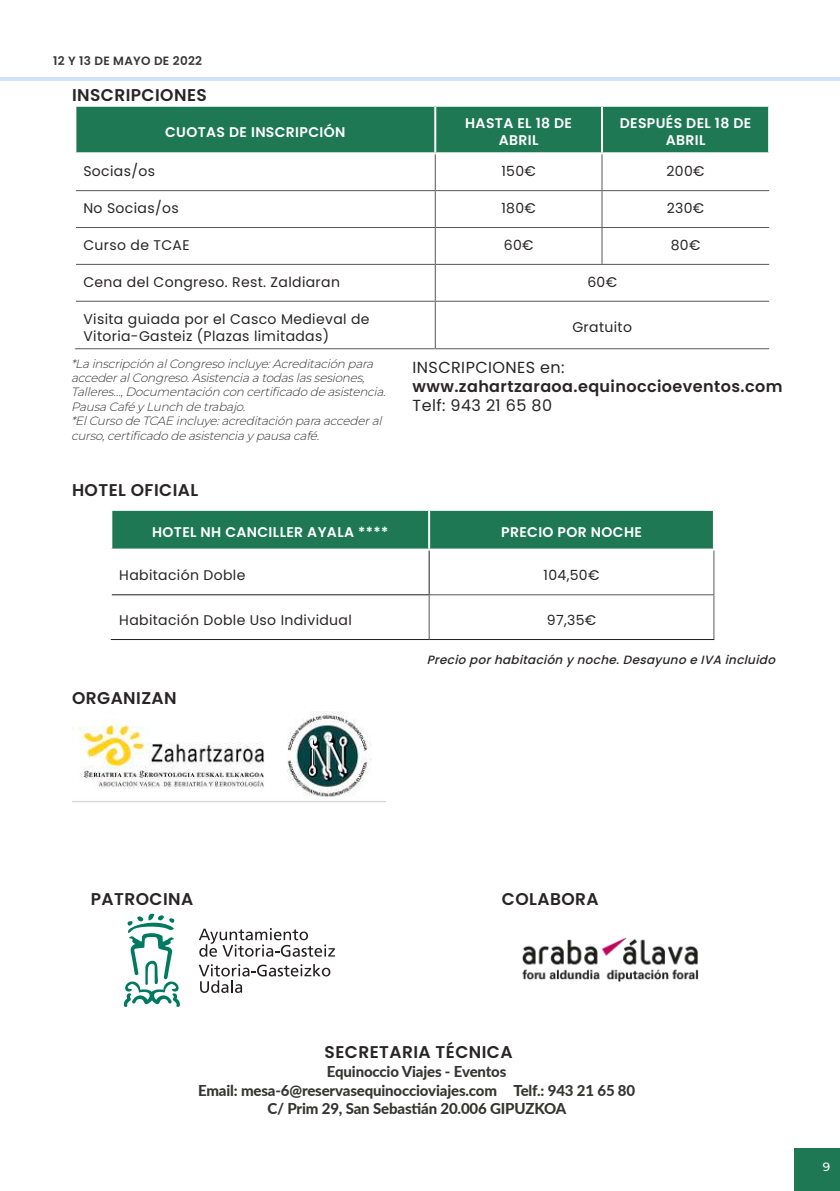
<style>
.page{position:relative;width:840px;height:1191px;background:#fff}
.page>*{position:absolute;margin:0;border:0;box-sizing:border-box;transform-origin:0 0}
.t1{font:600 17px "Poppins";letter-spacing:.025em;color:#282526}
.t2{font:600 16px "Poppins";letter-spacing:.025em;color:#282526}
.t3{font:16px "Poppins";letter-spacing:.025em;color:#282526}
.t4{font:800 15px/18.6px "Lato";letter-spacing:-.01em;color:#353534;text-align:center}
.t5{font:14px/16.8px "Poppins";letter-spacing:.025em;color:#282526}
.t6{font:600 14px/16.8px "Poppins";letter-spacing:.025em;color:#fff;text-align:center}
.t7{font:italic 300 12px/14.4px "Montserrat";color:#353534}
.t8{font:italic 500 12px "Poppins";color:#282526}
.t9{font:600 12px "Poppins";letter-spacing:.025em;color:#373737}
.t10{font:500 12px "Montserrat";color:#fff}
</style>
<div class="page">
<div style="left:794px;top:1148px;width:45px;height:43px;background:#1e7854"></div>
<hr style="left:0;top:77px;width:839px;height:4px;background:#cee1ff">
<div style="left:112px;top:511px;width:600px;height:37px;background:#1e7854"></div>
<svg style="left:112px;top:550px;width:601px;height:89px"></svg>
<hr style="left:428px;top:511px;width:2px;height:37px;background:#fff">
<hr style="left:713px;top:550px;width:1px;height:44px;background:#57585a">
<hr style="left:428px;top:595px;width:1px;height:44px;background:#57585a">
<hr style="left:713px;top:595px;width:1px;height:44px;background:#57585a">
<hr style="left:429px;top:594px;width:285px;height:1px;background:#57585a">
<hr style="left:111px;top:639px;width:318px;height:1px;background:#231f20">
<hr style="left:429px;top:639px;width:285px;height:1px;background:#231f20">
<hr style="left:428px;top:550px;width:1px;height:44px;background:#231f20">
<hr style="left:112px;top:594px;width:317px;height:1px;background:#231f20">
<img style="left:522px;top:937px;width:177px;height:45px">
<svg style="left:199px;top:928px;width:136px;height:28px"></svg>
<svg style="left:198px;top:964px;width:132px;height:29px"></svg>
<svg style="left:123px;top:913px;width:57px;height:94px"></svg>
<img style="left:72px;top:711px;width:314px;height:91px">
<div style="left:76px;top:107px;width:691px;height:45px;background:#1e7854"></div>
<svg style="left:76px;top:154px;width:692px;height:194px"></svg>
<hr style="left:434px;top:107px;width:2px;height:45px;background:#fff">
<hr style="left:600px;top:107px;width:2px;height:45px;background:#fff">
<hr style="left:434px;top:154px;width:1px;height:36px;background:#57585a">
<hr style="left:601px;top:154px;width:1px;height:36px;background:#57585a">
<hr style="left:434px;top:191px;width:1px;height:36px;background:#57585a">
<hr style="left:601px;top:191px;width:1px;height:36px;background:#57585a">
<hr style="left:434px;top:228px;width:1px;height:36px;background:#57585a">
<hr style="left:601px;top:228px;width:1px;height:36px;background:#57585a">
<hr style="left:434px;top:265px;width:1px;height:36px;background:#57585a">
<hr style="left:434px;top:302px;width:1px;height:46px;background:#57585a">
<hr style="left:76px;top:190px;width:359px;height:1px;background:#57585a">
<hr style="left:435px;top:190px;width:166px;height:1px;background:#57585a">
<hr style="left:76px;top:227px;width:359px;height:1px;background:#57585a">
<hr style="left:435px;top:227px;width:166px;height:1px;background:#57585a">
<hr style="left:601px;top:227px;width:167px;height:1px;background:#57585a">
<hr style="left:76px;top:264px;width:359px;height:1px;background:#57585a">
<hr style="left:435px;top:264px;width:166px;height:1px;background:#57585a">
<hr style="left:601px;top:264px;width:167px;height:1px;background:#57585a">
<hr style="left:76px;top:301px;width:359px;height:1px;background:#57585a">
<hr style="left:435px;top:301px;width:166px;height:1px;background:#57585a">
<hr style="left:601px;top:301px;width:167px;height:1px;background:#57585a">
<hr style="left:75px;top:348px;width:360px;height:1px;background:#57585a">
<hr style="left:435px;top:348px;width:166px;height:1px;background:#57585a">
<hr style="left:601px;top:348px;width:167px;height:1px;background:#57585a">
<hr style="left:601px;top:190px;width:167px;height:1px;background:#57585a">
<p class="t9" style="left:53px;top:54px;width:150px">12 Y 13 DE MAYO DE 2022</p>
<h1 class="t1" style="left:72px;top:85px;width:136px">INSCRIPCIONES</h1>
<p class="t6" style="left:165px;top:124px;width:182px">CUOTAS DE INSCRIPCIÓN</p>
<p class="t6" style="left:465px;top:115px;width:108px">HASTA EL 18 DE<br>ABRIL</p>
<p class="t6" style="left:619px;top:115px;width:133px">DESPUÉS DEL 18 DE<br>ABRIL</p>
<p class="t5" style="left:83px;top:163px;width:73px">Socias/os</p>
<p class="t5" style="left:501px;top:163px;width:36px">150€</p>
<p class="t5" style="left:666px;top:163px;width:40px">200€</p>
<p class="t5" style="left:83px;top:200px;width:97px">No Socias/os</p>
<p class="t5" style="left:501px;top:200px;width:36px">180€</p>
<p class="t5" style="left:666px;top:200px;width:39px">230€</p>
<p class="t5" style="left:83px;top:237px;width:108px">Curso de TCAE</p>
<p class="t5" style="left:503px;top:237px;width:31px">60€</p>
<p class="t5" style="left:670px;top:237px;width:31px">80€</p>
<p class="t5" style="left:83px;top:274px;width:258px">Cena del Congreso. Rest. Zaldiaran</p>
<p class="t5" style="left:587px;top:274px;width:31px">60€</p>
<p class="t5" style="left:83px;top:311px;width:287px">Visita guiada por el Casco Medieval de<br>Vitoria-Gasteiz (Plazas limitadas)</p>
<p class="t5" style="left:572px;top:319px;width:61px">Gratuito</p>
<p class="t7" style="left:71px;top:356px;width:319px">*Lainscripción alCongreso incluye:Acreditación para accederalCongreso.Asistenciaatodaslassesiones, Talleres…,Documentación con certificado deasistencia.<br>PausaCaféy Lunch detrabajo.<br>*ElCurso deTCAE incluye:acreditación paraaccederal curso,certificado deasistenciay pausacafé.</p>
<h1 class="t1" style="left:72px;top:480px;width:128px">HOTEL OFICIAL</h1>
<h2 class="t3" style="left:412px;top:358px;width:153px">INSCRIPCIONES en:</h2>
<h2 class="t2" style="left:412px;top:377px;width:371px">www.zahartzaraoa.equinoccioeventos.com</h2>
<h2 class="t3" style="left:412px;top:396px;width:141px">Telf: 943 21 65 80</h2>
<p class="t6" style="left:152px;top:524px;width:237px">HOTEL NH CANCILLER AYALA ****</p>
<p class="t6" style="left:501px;top:524px;width:142px">PRECIO POR NOCHE</p>
<p class="t5" style="left:119px;top:566px;width:127px">Habitación Doble</p>
<p class="t5" style="left:543px;top:566px;width:57px">104,50€</p>
<p class="t5" style="left:119px;top:611px;width:234px">Habitación Doble Uso Individual</p>
<p class="t5" style="left:546px;top:611px;width:51px">97,35€</p>
<h1 class="t1" style="left:72px;top:688px;width:106px">ORGANIZAN</h1>
<p class="t8" style="left:426px;top:653px;width:354px">Precioporhabitación ynoche.DesayunoeIVA incluido</p>
<h1 class="t1" style="left:91px;top:889px;width:104px">PATROCINA</h1>
<h1 class="t1" style="left:501px;top:889px;width:98px">COLABORA</h1>
<h1 class="t1" style="left:324px;top:1042px;width:189px">SECRETARIA TÉCNICA</h1>
<p class="t4" style="left:198px;top:1061px;width:438px">Equinoccio Viajes - Eventos<br>Email: mesa-6@reservasequinoccioviajes.com Telf.: 943 21 65 80<br>C/ Prim 29, San Sebastián 20.006 GIPUZKOA</p>
<p class="t10" style="left:822px;top:1158px;width:9px">9</p>
</div>
